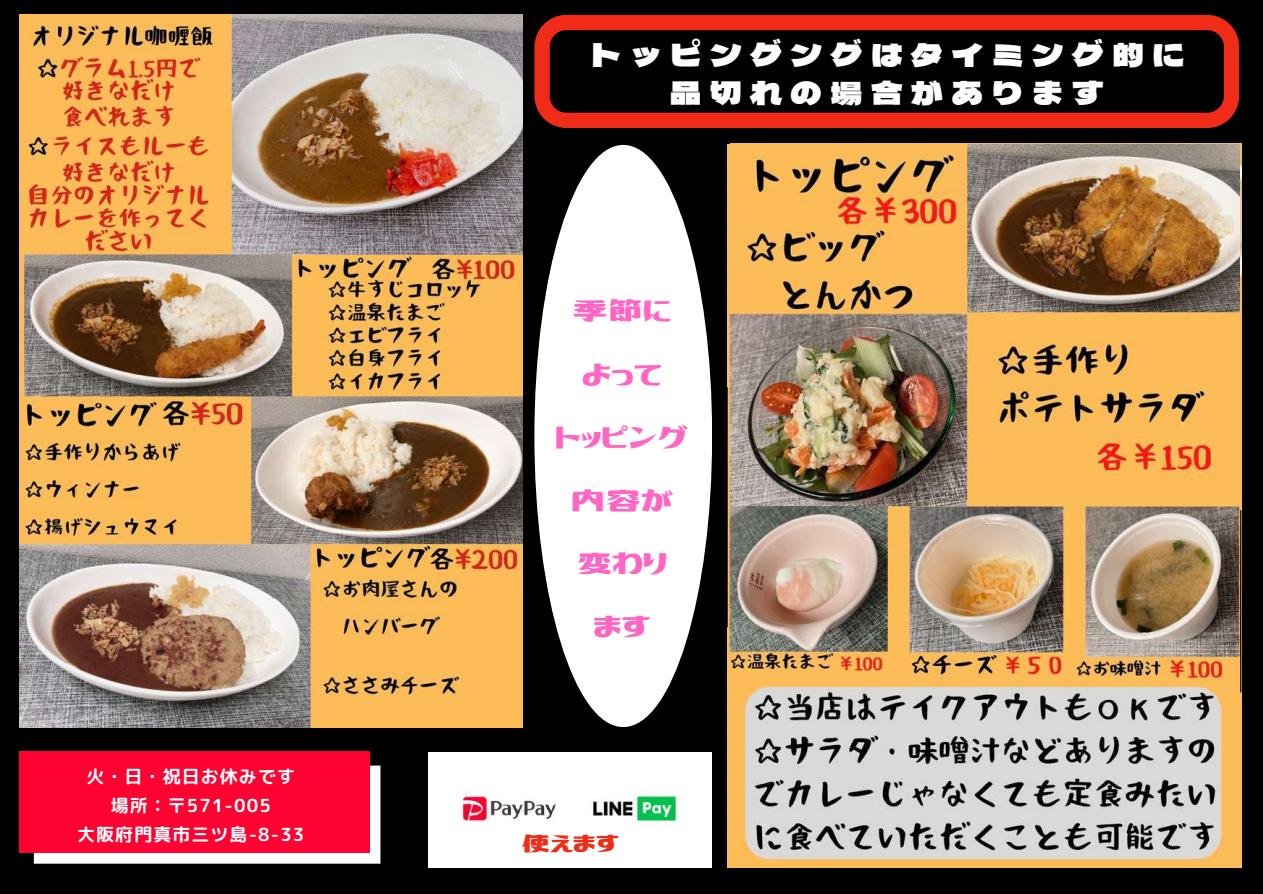
<style>
.page{position:relative;width:1263px;height:894px;background:#fff}
.page>*{position:absolute;margin:0;border:0;box-sizing:border-box;transform-origin:0 0}
.t1{font:45px/63px "GN Koharuiro Sunray";color:#ff66c4;text-align:center}
.t2{font:36px "GN Koharuiro Sunray";color:#f02c18}
.t3{font:31.5px/38.2px "Dela Gothic One";letter-spacing:.275em;color:#fff;text-align:center}
.t4{font:18px/29.2px "rounded mplus 1 p bold";letter-spacing:.06em;color:#fefefe;text-align:center}
</style>
<div class="page">
<div style="left:0;top:0;width:1263px;height:893px;background:#000"></div>
<div style="left:534px;top:145px;width:178px;height:581px;background:#fff;border-radius:50%"></div>
<img style="left:429px;top:752px;width:283px;height:115px">
<svg style="left:534px;top:15px;width:705px;height:113px"></svg>
<svg style="left:30px;top:765px;width:351px;height:99px;background:#f4e3e7"></svg>
<div style="left:19px;top:750px;width:351px;height:102px;background:#fe0231"></div>
<img style="left:19px;top:15px;width:503px;height:712px">
<img style="left:729px;top:145px;width:510px;height:722px">
<p class="t4" style="left:77px;top:760px;width:229px">火・日・祝日お休みです場所：〒571-005<br>大阪府門真市三ツ島-8-33</p>
<h3 class="t3" style="left:589px;top:34px;width:596px">トッピングングはタイミング的に品切れの場合があります</h3>
<h1 class="t1" style="left:555px;top:283px;width:135px">季節によって<br>トッピング内容が変わり<br>ます</h1>
<h2 class="t2" style="left:521px;top:827px;width:99px">使えます</h2>
</div>
